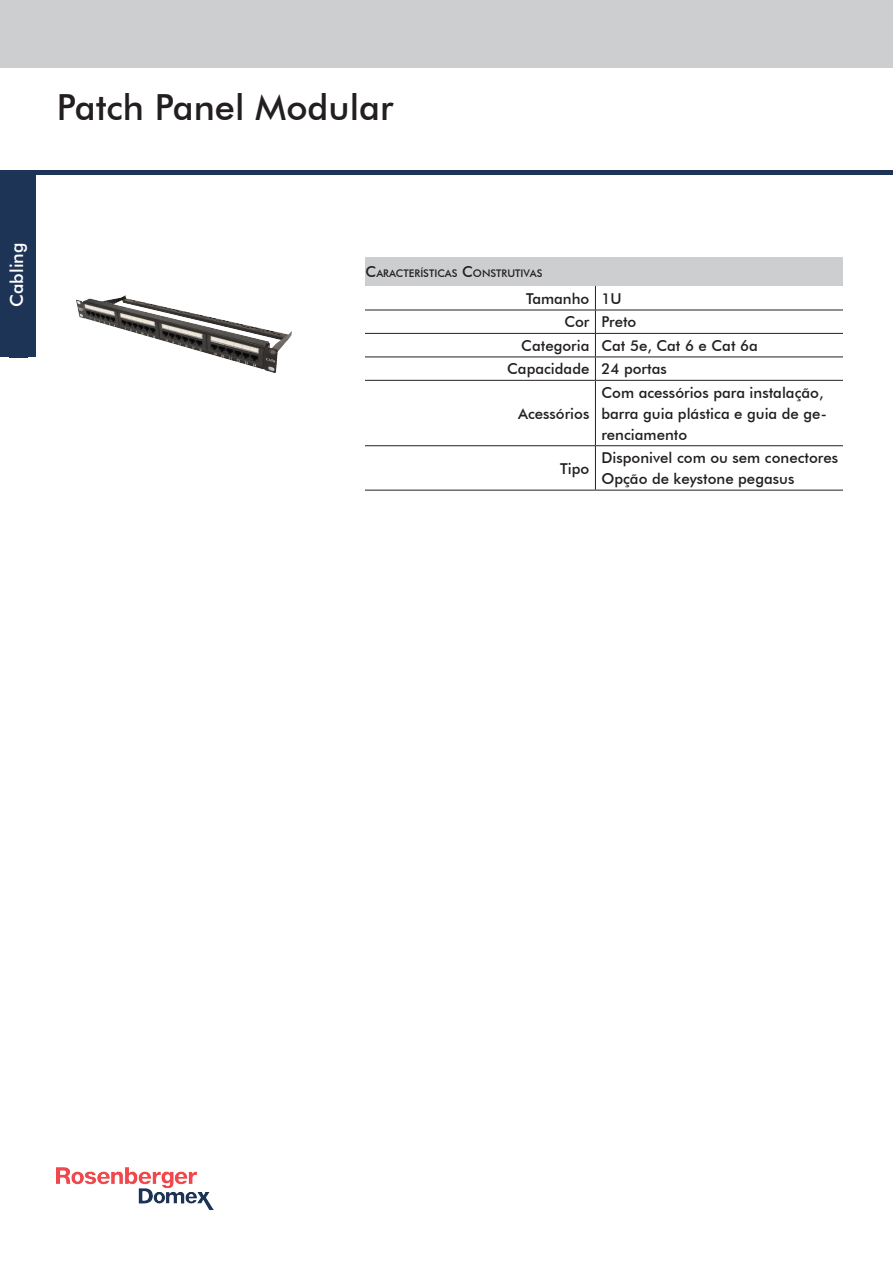
<style>
.page{position:relative;width:893px;height:1263px;background:#fff}
.page>*{position:absolute;margin:0;border:0;box-sizing:border-box;transform-origin:0 0}
.t1{font:500 36px "Futura BT";color:#231f20}
.t2{font:500 18px "Futura BT";color:#fff}
.t3{font:500 15px/21px "Futura BT";color:#231f20}
.t4{font:500 10.5px "Futura BT";color:#231f20}
.s1{font-size:15px}
</style>
<div class="page">
<hr style="left:0;top:170px;width:893px;height:4px;background:#1d3456">
<div style="left:0;top:173px;width:36px;height:184px;background:#1d3456"></div>
<div style="left:9px;top:192px;width:19px;height:166px;background:#1d3456"></div>
<div style="left:360px;top:257px;width:486px;height:29px;background:#cdced0"></div>
<hr style="left:359px;top:310px;width:236px;height:1px;background:#222">
<hr style="left:595px;top:310px;width:252px;height:1px;background:#222">
<hr style="left:359px;top:333px;width:236px;height:1px;background:#222">
<hr style="left:595px;top:333px;width:252px;height:1px;background:#222">
<hr style="left:359px;top:357px;width:236px;height:1px;background:#222">
<hr style="left:595px;top:357px;width:252px;height:1px;background:#222">
<svg style="left:595px;top:286px;width:1px;height:94px"></svg>
<hr style="left:359px;top:380px;width:236px;height:1px;background:#222">
<hr style="left:595px;top:380px;width:252px;height:1px;background:#222">
<hr style="left:595px;top:381px;width:1px;height:64px;background:#222">
<hr style="left:359px;top:445px;width:236px;height:1px;background:#222">
<hr style="left:595px;top:445px;width:252px;height:1px;background:#222">
<hr style="left:595px;top:446px;width:1px;height:44px;background:#222">
<hr style="left:359px;top:490px;width:236px;height:1px;background:#222">
<hr style="left:595px;top:490px;width:252px;height:1px;background:#222">
<div style="left:353px;top:256px;width:12px;height:239px;background:#fff"></div>
<div style="left:843px;top:256px;width:13px;height:239px;background:#fff"></div>
<img style="left:77px;top:296px;width:214px;height:76px">
<img style="left:57px;top:1167px;width:156px;height:42px">
<div style="left:0;top:0;width:893px;height:67px;background:#cdced0"></div>
<h1 class="t1" style="left:57px;top:85px;width:338px">Patch Panel Modular</h1>
<p class="t2" style="left:6px;top:307px;width:66px;rotate:-90deg">Cabling</p>
<p class="t4" style="left:366px;top:267px;width:179px"><span class="s1">C</span>ARACTERÍSTICAS <span class="s1">C</span>ONSTRUTIVAS</p>
<p class="t3" style="left:526px;top:288px;width:97px">Tamanho 1U</p>
<p class="t3" style="left:564px;top:311px;width:74px">Cor Preto</p>
<p class="t3" style="left:521px;top:335px;width:238px">Categoria Cat 5e, Cat 6 e Cat 6a</p>
<p class="t3" style="left:507px;top:358px;width:161px">Capacidade 24 portas</p>
<p class="t3" style="left:518px;top:403px;width:73px">Acessórios</p>
<p class="t3" style="left:601px;top:382px;width:227px">Com acessórios para instalação, barra guia plástica e guia de ge&shy;renciamento</p>
<p class="t3" style="left:560px;top:458px;width:31px">Tipo</p>
<p class="t3" style="left:601px;top:447px;width:238px">Disponivel com ou sem conectores<br>Opção de keystone pegasus</p>
</div>
